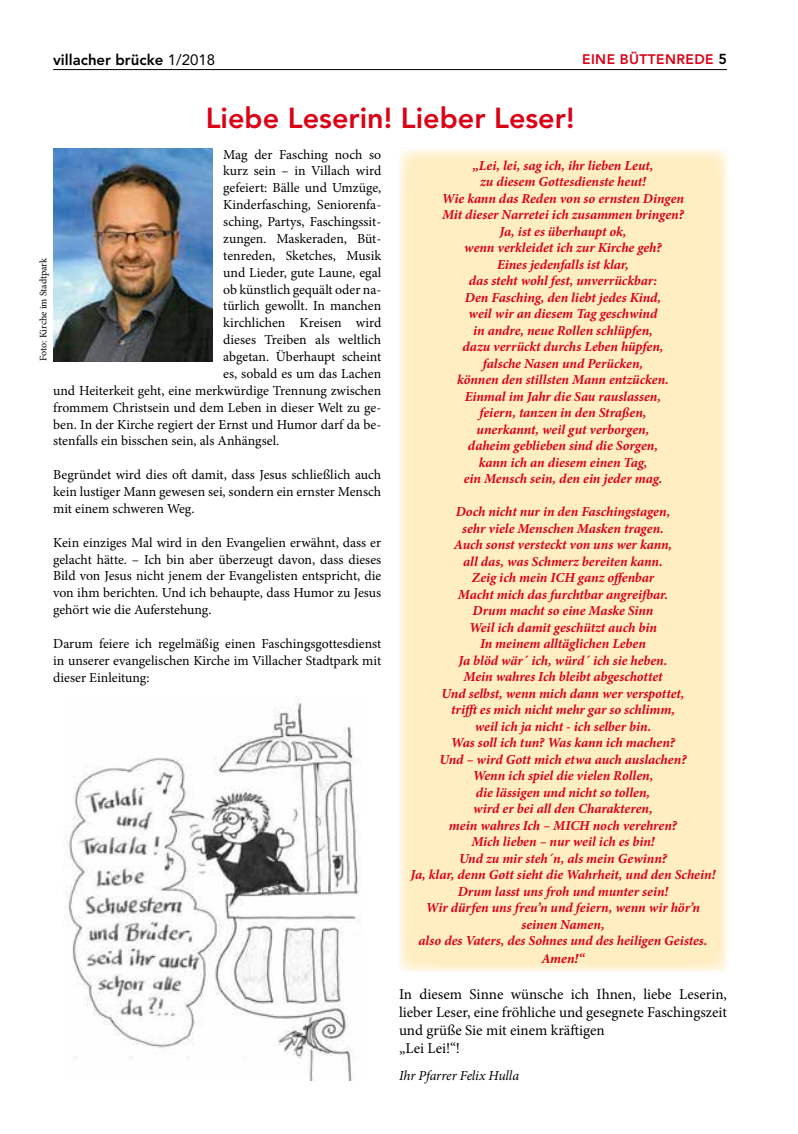
<style>
.page{position:relative;width:798px;height:1134px;background:#fff}
.page>*{position:absolute;margin:0;border:0;box-sizing:border-box;transform-origin:0 0}
.t1{font:800 28.75px "Avenir";color:#da0015}
.t2{font:15px/18px "Minion Pro";color:#000}
.t3{font:800 15px "Avenir";color:#000}
.t4{font:italic 700 13.75px/16.5px "Minion Pro";letter-spacing:-.005em;color:#da0015;text-align:center}
.t5{font:13.75px/16.9px "Minion Pro";color:#000;text-align:justify}
.t6{font:italic 13.75px "Minion Pro";letter-spacing:-.01em;color:#000}
.t7{font:800 13.75px "Avenir";letter-spacing:.03em;color:#da0015}
.t8{font:10px "Minion Pro";letter-spacing:-.005em;color:#000}
.s1{font-weight:400}
.s2{font-size:14.38px;color:#000}
</style>
<div class="page">
<div style="left:399px;top:149px;width:327px;height:822px;background:#ffeec2"></div>
<hr style="left:53px;top:69px;width:673px;height:1px;background:#000">
<img style="left:53px;top:149px;width:159px;height:212px">
<img style="left:67px;top:696px;width:293px;height:385px">
<p class="t3" style="left:53px;top:50px;width:163px">villacher brücke <span class="s1">1/2018</span></p>
<p class="t7" style="left:582px;top:51px;width:146px">EINE BÜTTENREDE <span class="s2">5</span></p>
<h1 class="t1" style="left:206px;top:101px;width:370px">Liebe Leserin! Lieber Leser!</h1>
<p class="t5" style="left:223px;top:146px;width:159px">Mag der Fasching noch so</p>
<p class="t5" style="left:223px;top:163px;width:159px">kurz sein – in Villach wird</p>
<p class="t5" style="left:223px;top:180px;width:159px">gefeiert: Bälle und Umzüge,</p>
<p class="t5" style="left:223px;top:196px;width:159px">Kinderfasching, Seniorenfa-</p>
<p class="t5" style="left:223px;top:213px;width:159px">sching, Partys, Faschingssit-</p>
<p class="t5" style="left:223px;top:230px;width:159px">zungen. Maskeraden, Büt-</p>
<p class="t5" style="left:223px;top:247px;width:159px">tenreden, Sketches, Musik</p>
<p class="t5" style="left:223px;top:264px;width:159px">und Lieder, gute Laune, egal</p>
<p class="t5" style="left:223px;top:281px;width:159px">ob künstlich gequält oder na-</p>
<p class="t5" style="left:223px;top:298px;width:159px">türlich gewollt. In manchen</p>
<p class="t5" style="left:223px;top:314px;width:159px">kirchlichen Kreisen wird</p>
<p class="t5" style="left:223px;top:331px;width:159px">dieses Treiben als weltlich</p>
<p class="t5" style="left:223px;top:348px;width:159px">abgetan. Überhaupt scheint</p>
<p class="t5" style="left:223px;top:365px;width:159px">es, sobald es um das Lachen</p>
<p class="t5" style="left:53px;top:382px;width:329px">und Heiterkeit geht, eine merkwürdige Trennung zwischen</p>
<p class="t5" style="left:53px;top:399px;width:329px">frommem Christsein und dem Leben in dieser Welt zu ge-</p>
<p class="t5" style="left:53px;top:416px;width:329px">ben. In der Kirche regiert der Ernst und Humor darf da be-</p>
<p class="t5" style="left:53px;top:433px;width:227px">stenfalls ein bisschen sein, als Anhängsel.</p>
<p class="t5" style="left:53px;top:466px;width:329px">Begründet wird dies oft damit, dass Jesus schließlich auch kein lustiger Mann gewesen sei, sondern ein ernster Mensch mit einem schweren Weg.</p>
<p class="t5" style="left:53px;top:534px;width:329px">Kein einziges Mal wird in den Evangelien erwähnt, dass er gelacht hätte. – Ich bin aber überzeugt davon, dass dieses Bild von Jesus nicht jenem der Evangelisten entspricht, die von ihm berichten. Und ich behaupte, dass Humor zu Jesus gehört wie die Auferstehung.</p>
<p class="t5" style="left:53px;top:635px;width:329px">Darum feiere ich regelmäßig einen Faschingsgottesdienst in unserer evangelischen Kirche im Villacher Stadtpark mit dieser Einleitung:</p>
<p class="t8" style="left:37px;top:361px;width:105px;rotate:-90deg">Foto: Kirche im Stadtpark</p>
<p class="t4" style="left:442px;top:157px;width:243px">„Lei, lei, sag ich, ihr lieben Leut,<br>zu diesem Gottesdienste heut!<br>Wie kann das Reden von so ernsten Dingen Mit dieser Narretei ich zusammen bringen?<br>Ja, ist es überhaupt ok,<br>wenn verkleidet ich zur Kirche geh?<br>Eines jedenfalls ist klar,<br>das steht wohl fest, unverrückbar:<br>Den Fasching, den liebt jedes Kind,<br>weil wir an diesem Tag geschwind<br>in andre, neue Rollen schlüpfen,<br>dazu verrückt durchs Leben hüpfen, falsche Nasen und Perücken,<br>können den stillsten Mann entzücken.<br>Einmal im Jahr die Sau rauslassen,<br>feiern, tanzen in den Straßen,<br>unerkannt, weil gut verborgen,<br>daheim geblieben sind die Sorgen,<br>kann ich an diesem einen Tag,<br>ein Mensch sein, den ein jeder mag.</p>
<p class="t4" style="left:410px;top:503px;width:306px">Doch nicht nur in den Faschingstagen,<br>sehr viele Menschen Masken tragen.<br>Auch sonst versteckt von uns wer kann,<br>all das, was Schmerz bereiten kann.<br>Zeig ich mein ICH ganz offenbar<br>Macht mich das furchtbar angreifbar.<br>Drum macht so eine Maske Sinn<br>Weil ich damit geschützt auch bin<br>In meinem alltäglichen Leben<br>Ja blöd wär´ ich, würd´ ich sie heben.<br>Mein wahres Ich bleibt abgeschottet<br>Und selbst, wenn mich dann wer verspottet,<br>trifft es mich nicht mehr gar so schlimm,<br>weil ich ja nicht - ich selber bin.<br>Was soll ich tun? Was kann ich machen?<br>Und – wird Gott mich etwa auch auslachen?<br>Wenn ich spiel die vielen Rollen,<br>die lässigen und nicht so tollen,<br>wird er bei all den Charakteren,<br>mein wahres Ich – MICH noch verehren?<br>Mich lieben – nur weil ich es bin!<br>Und zu mir steh´n, als mein Gewinn?<br>Ja, klar, denn Gott sieht die Wahrheit, und den Schein!<br>Drum lasst uns froh und munter sein!<br>Wir dürfen uns freu’n und feiern, wenn wir hör’n seinen Namen,<br>also des Vaters, des Sohnes und des heiligen Geistes.</p>
<p class="t4" style="left:541px;top:950px;width:45px">Amen!“</p>
<p class="t2" style="left:399px;top:985px;width:329px">In diesem Sinne wünsche ich Ihnen, liebe Leserin, lieber Leser, eine fröhliche und gesegnete Faschingszeit und grüße Sie mit einem kräftigen<br>„Lei Lei!“!</p>
<p class="t6" style="left:399px;top:1066px;width:121px">Ihr Pfarrer Felix Hulla</p>
</div>
